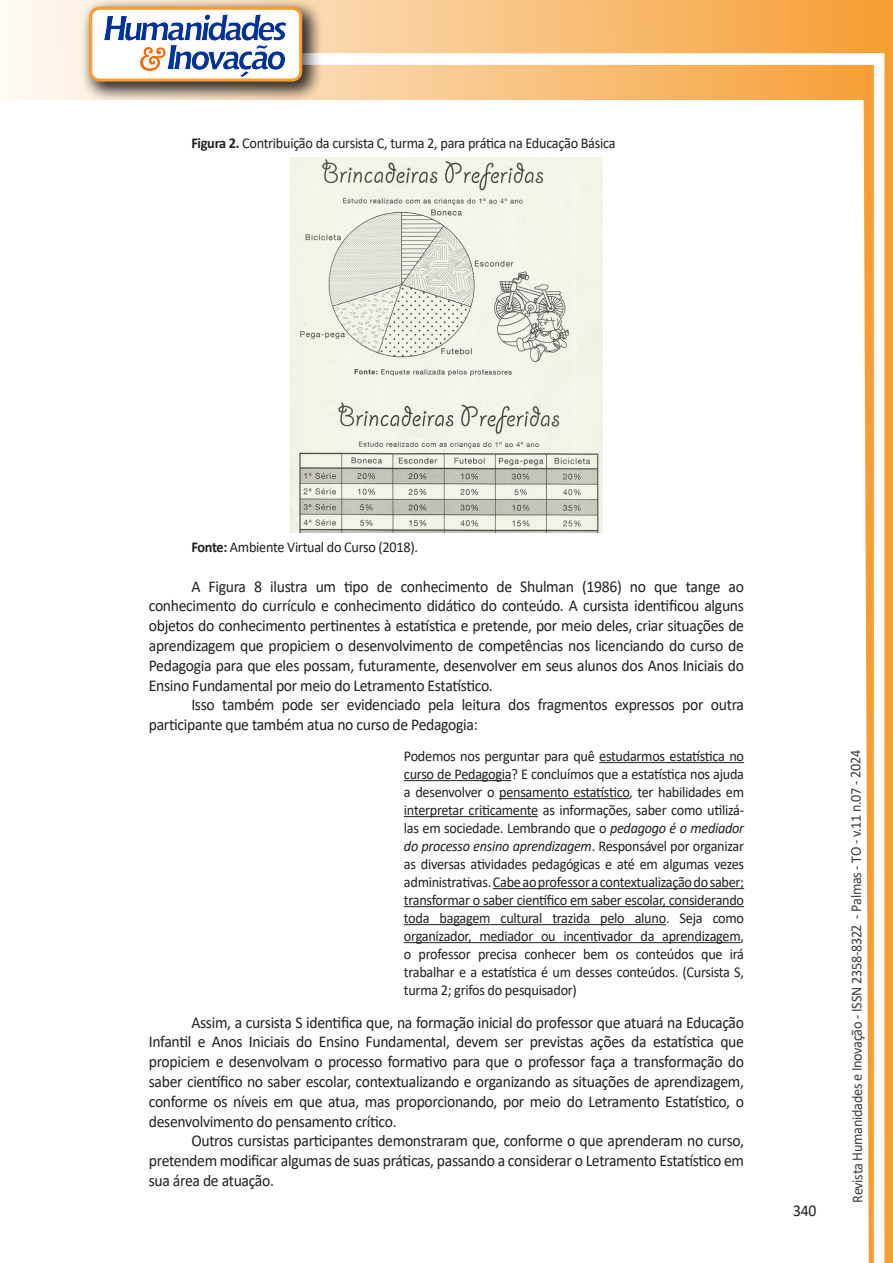
<style>
.page{position:relative;width:893px;height:1263px;background:#fff}
.page>*{position:absolute;margin:0;border:0;box-sizing:border-box;transform-origin:0 0}
.texto{font:16.5px/19.8px "Calibri";letter-spacing:-.02em;color:#231f20;text-align:justify;scale:.95 1}
.citacao{font:15px/18px "Calibri";letter-spacing:-.02em;color:#231f20;text-align:justify;scale:.95 1}
.texto-2{font:15px "Calibri";letter-spacing:-.02em;color:#231f20;scale:.95 1}
.t1{font:15px "Calibri";letter-spacing:-.025em;color:#3e3e3f;scale:.95 1}
.s1{font-weight:700}
.s2{font-style:italic}
</style>
<div class="page">
<svg style="left:5px;top:0;width:858px;height:100px;background:#f9c484"></svg>
<div style="left:302px;top:53px;width:582px;height:12px;background:#fff;border:2px solid #fff"></div>
<svg style="left:863px;top:0;width:30px;height:1263px"></svg>
<div style="left:81px;top:0;width:241px;height:102px;background:#231f20;opacity:.75"></div>
<div style="left:91px;top:8px;width:210px;height:72px;background:#fff;border-radius:9px"></div>
<img style="left:104px;top:14px;width:181px;height:62px">
<div style="left:89px;top:7px;width:213px;height:75px;border:3px solid #f69e34;border-radius:9px"></div>
<hr style="left:599px;top:762px;width:145px;height:1px;background:#231f20">
<hr style="left:404px;top:780px;width:107px;height:1px;background:#231f20">
<hr style="left:499px;top:798px;width:130px;height:1px;background:#231f20">
<hr style="left:404px;top:816px;width:134px;height:1px;background:#231f20">
<hr style="left:493px;top:888px;width:251px;height:1px;background:#231f20">
<hr style="left:404px;top:906px;width:340px;height:1px;background:#231f20">
<hr style="left:404px;top:924px;width:262px;height:1px;background:#231f20">
<hr style="left:404px;top:942px;width:337px;height:1px;background:#231f20">
<img style="left:291px;top:157px;width:311px;height:375px">
<p class="texto-2" style="left:191px;top:133px;width:448px"><span class="s1">Figura 2.</span> Contribuição da cursista C, turma 2, para prática na Educação Básica</p>
<p class="texto-2" style="left:191px;top:536px;width:240px"><span class="s1">Fonte:</span> Ambiente Virtual do Curso (2018).</p>
<p class="texto" style="left:149px;top:576px;width:628px;text-indent:43px">A Figura 8 ilustra um tipo de conhecimento de Shulman (1986) no que tange ao conhecimento do currículo e conhecimento didático do conteúdo. A cursista identificou alguns objetos do conhecimento pertinentes à estatística e pretende, por meio deles, criar situações de aprendizagem que propiciem o desenvolvimento de competências nos licenciando do curso de Pedagogia para que eles possam, futuramente, desenvolver em seus alunos dos Anos Iniciais do Ensino Fundamental por meio do Letramento Estatístico.</p>
<p class="texto" style="left:149px;top:694px;width:628px;text-indent:43px">Isso também pode ser evidenciado pela leitura dos fragmentos expressos por outra participante que também atua no curso de Pedagogia:</p>
<p class="citacao" style="left:404px;top:746px;width:360px">Podemos nos perguntar para quê estudarmos estatística no curso de Pedagogia? E concluímos que a estatística nos ajuda a desenvolver o pensamento estatístico, ter habilidades em interpretar criticamente as informações, saber como utilizá&shy;las em sociedade. Lembrando que o <span class="s2">pedagogo é o mediador do processo ensino aprendizagem</span>. Responsável por organizar as diversas atividades pedagógicas e até em algumas vezes administrativas. Cabe ao professor a contextualização do saber; transformar o saber científico em saber escolar, considerando toda bagagem cultural trazida pelo aluno. Seja como organizador, mediador ou incentivador da aprendizagem, o professor precisa conhecer bem os conteúdos que irá trabalhar e a estatística é um desses conteúdos. (Cursista S, turma 2; grifos do pesquisador)</p>
<p class="texto" style="left:149px;top:1012px;width:628px;text-indent:43px">Assim, a cursista S identifica que, na formação inicial do professor que atuará na Educação Infantil e Anos Iniciais do Ensino Fundamental, devem ser previstas ações da estatística que propiciem e desenvolvam o processo formativo para que o professor faça a transformação do saber científico no saber escolar, contextualizando e organizando as situações de aprendizagem, conforme os níveis em que atua, mas proporcionando, por meio do Letramento Estatístico, o desenvolvimento do pensamento crítico.</p>
<p class="texto" style="left:149px;top:1130px;width:628px;text-indent:43px">Outros cursistas participantes demonstraram que, conforme o que aprenderam no curso, pretendem modificar algumas de suas práticas, passando a considerar o Letramento Estatístico em sua área de atuação.</p>
<p class="texto" style="left:793px;top:1200px;width:26px">340</p>
<p class="t1" style="left:846px;top:1203px;width:478px;rotate:-90deg">Revista Humanidades e Inovação - ISSN 2358-8322 - Palmas - TO - v.11 n.07 - 2024</p>
</div>
